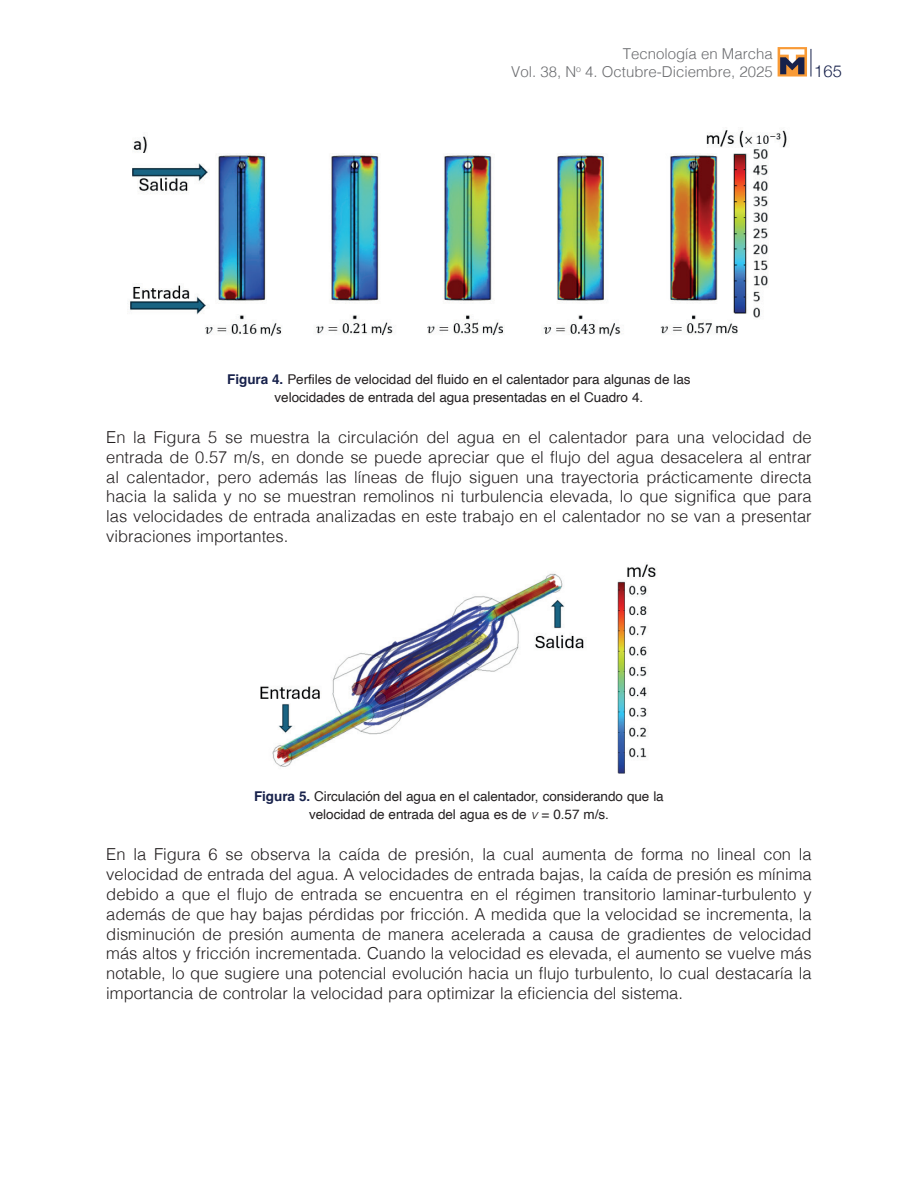
<style>
.page{position:relative;width:918px;height:1188px;background:#fff}
.page>*{position:absolute;margin:0;border:0;box-sizing:border-box;transform-origin:0 0}
.t1{font:300 16.5px/19.8px "Helvetica";color:#231f20;text-align:justify}
.t2{font:300 16.5px "Helvetica Neue";color:#17214b}
.t3{font:300 15px/18px "Helvetica";color:#6c6d70;text-align:right}
.t4{font:13.5px/18px "Helvetica";letter-spacing:-.005em;color:#231f20;text-align:center}
.s1{font-weight:700;color:#17214b}
.s2{font-weight:300;font-style:italic}
</style>
<div class="page">
<svg style="left:811px;top:49px;width:1px;height:28px"></svg>
<svg style="left:778px;top:47px;width:29px;height:30px"></svg>
<svg style="left:780px;top:49px;width:24px;height:25px"></svg>
<img style="left:130px;top:130px;width:657px;height:206px">
<img style="left:260px;top:564px;width:396px;height:210px">
<p class="t3" style="left:511px;top:43px;width:263px">Tecnología en Marcha<br>Vol. 38, N<sup>o</sup> 4. Octubre-Diciembre, 2025</p>
<p class="t2" style="left:814px;top:57px;width:29px">165</p>
<p class="t4" style="left:227px;top:371px;width:465px"><span class="s1">Figura 4.</span> Perfiles de velocidad del fluido en el calentador para algunas de las velocidades de entrada del agua presentadas en el Cuadro 4.</p>
<p class="t1" style="left:106px;top:426px;width:707px">En la Figura 5 se muestra la circulación del agua en el calentador para una velocidad de entrada de 0.57 m/s, en donde se puede apreciar que el flujo del agua desacelera al entrar al calentador, pero además las líneas de flujo siguen una trayectoria prácticamente directa hacia la salida y no se muestran remolinos ni turbulencia elevada, lo que significa que para las velocidades de entrada analizadas en este trabajo en el calentador no se van a presentar vibraciones importantes.</p>
<p class="t4" style="left:254px;top:788px;width:411px"><span class="s1">Figura 5.</span> Circulación del agua en el calentador, considerando que la velocidad de entrada del agua es de <span class="s2">v</span> = 0.57 m/s.</p>
<p class="t1" style="left:106px;top:844px;width:707px">En la Figura 6 se observa la caída de presión, la cual aumenta de forma no lineal con la velocidad de entrada del agua. A velocidades de entrada bajas, la caída de presión es mínima debido a que el flujo de entrada se encuentra en el régimen transitorio laminar-turbulento y además de que hay bajas pérdidas por fricción. A medida que la velocidad se incrementa, la disminución de presión aumenta de manera acelerada a causa de gradientes de velocidad más altos y fricción incrementada. Cuando la velocidad es elevada, el aumento se vuelve más notable, lo que sugiere una potencial evolución hacia un flujo turbulento, lo cual destacaría la importancia de controlar la velocidad para optimizar la eficiencia del sistema.</p>
</div>
